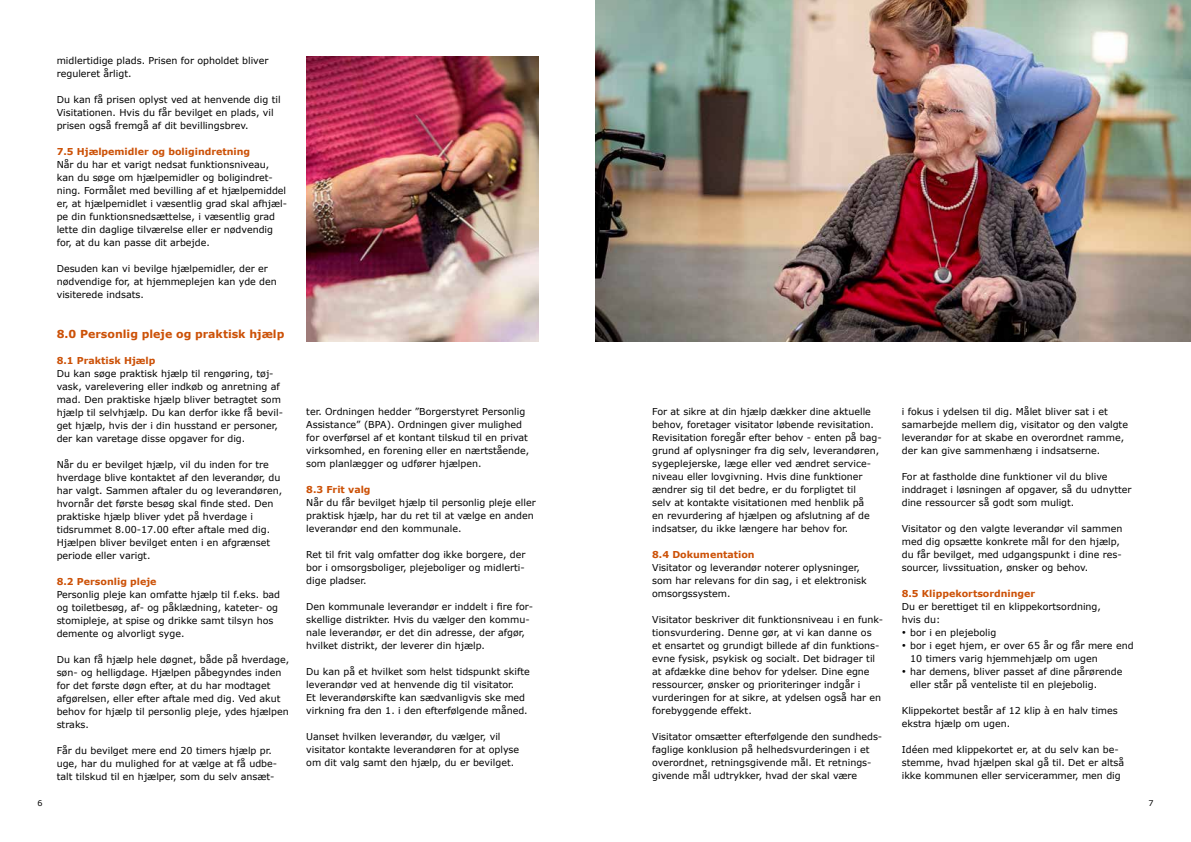
<style>
.page{position:relative;width:1191px;height:842px;background:#fff}
.page>*{position:absolute;margin:0;border:0;box-sizing:border-box;transform-origin:0 0}
.t1{font:700 11px "Verdana";color:#cc5107}
.t2{font:9.5px/13px "Verdana";color:#000}
.t3{font:700 9.5px "Verdana";color:#cc5107}
.t4{font:8px "Verdana";color:#000}
</style>
<div class="page">
<img style="left:595px;top:0;width:596px;height:341px">
<img style="left:306px;top:57px;width:233px;height:284px">
<p class="t2" style="left:57px;top:55px;width:213px">midlertidige plads. Prisen for opholdet bliver reguleret årligt.</p>
<p class="t2" style="left:57px;top:94px;width:225px">Du kan få prisen oplyst ved at henvende dig til<br>Visitationen. Hvis du får bevilget en plads, vil prisen også fremgå af dit bevillingsbrev.</p>
<p class="t3" style="left:57px;top:146px;width:195px">7.5 Hjælpemidler og boligindretning</p>
<p class="t2" style="left:57px;top:159px;width:232px">Når du har et varigt nedsat funktionsniveau, kan du søge om hjælpemidler og boligindret&shy;ning. Formålet med bevilling af et hjælpemiddel er, at hjælpemidlet i væsentlig grad skal afhjæl&shy;pe din funktionsnedsættelse, i væsentlig grad lette din daglige tilværelse eller er nødvendig for, at du kan passe dit arbejde.</p>
<p class="t2" style="left:57px;top:263px;width:222px">Desuden kan vi bevilge hjælpemidler, der er nødvendige for, at hjemmeplejen kan yde den visiterede indsats.</p>
<p class="t1" style="left:57px;top:326px;width:229px">8.0 Personlig pleje og praktisk hjælp</p>
<p class="t3" style="left:57px;top:354px;width:100px">8.1 Praktisk Hjælp</p>
<p class="t2" style="left:57px;top:367px;width:228px">Du kan søge praktisk hjælp til rengøring, tøj&shy;vask, varelevering eller indkøb og anretning af mad. Den praktiske hjælp bliver betragtet som hjælp til selvhjælp. Du kan derfor ikke få bevil&shy;get hjælp, hvis der i din husstand er personer, der kan varetage disse opgaver for dig.</p>
<p class="t2" style="left:57px;top:458px;width:227px">Når du er bevilget hjælp, vil du inden for tre hverdage blive kontaktet af den leverandør, du har valgt. Sammen aftaler du og leverandøren, hvornår det første besøg skal finde sted. Den praktiske hjælp bliver ydet på hverdage i tidsrummet 8.00-17.00 efter aftale med dig.<br>Hjælpen bliver bevilget enten i en afgrænset periode eller varigt.</p>
<p class="t3" style="left:57px;top:575px;width:101px">8.2 Personlig pleje</p>
<p class="t2" style="left:57px;top:588px;width:225px">Personlig pleje kan omfatte hjælp til f.eks. bad og toiletbesøg, af- og påklædning, kateter- og stomipleje, at spise og drikke samt tilsyn hos demente og alvorligt syge.</p>
<p class="t2" style="left:57px;top:653px;width:234px">Du kan få hjælp hele døgnet, både på hverdage, søn- og helligdage. Hjælpen påbegyndes inden for det første døgn efter, at du har modtaget afgørelsen, eller efter aftale med dig. Ved akut behov for hjælp til personlig pleje, ydes hjælpen straks.</p>
<p class="t2" style="left:57px;top:744px;width:222px">Får du bevilget mere end 20 timers hjælp pr. uge, har du mulighed for at vælge at få udbe&shy;talt tilskud til en hjælper, som du selv ansæt-</p>
<p class="t2" style="left:306px;top:405px;width:224px">ter. Ordningen hedder ”Borgerstyret Personlig Assistance” (BPA). Ordningen giver mulighed for overførsel af et kontant tilskud til en privat virksomhed, en forening eller en nærtstående, som planlægger og udfører hjælpen.</p>
<p class="t3" style="left:306px;top:483px;width:66px">8.3 Frit valg</p>
<p class="t2" style="left:306px;top:496px;width:231px">Når du får bevilget hjælp til personlig pleje eller praktisk hjælp, har du ret til at vælge en anden leverandør end den kommunale.</p>
<p class="t2" style="left:306px;top:548px;width:221px;text-align:justify">Ret til frit valg omfatter dog ikke borgere, der bor i omsorgsboliger, plejeboliger og midlerti&shy;dige pladser.</p>
<p class="t2" style="left:306px;top:600px;width:228px">Den kommunale leverandør er inddelt i fire for&shy;skellige distrikter. Hvis du vælger den kommu&shy;nale leverandør, er det din adresse, der afgør, hvilket distrikt, der leverer din hjælp.</p>
<p class="t2" style="left:306px;top:665px;width:225px">Du kan på et hvilket som helst tidspunkt skifte leverandør ved at henvende dig til visitator.<br>Et leverandørskifte kan sædvanligvis ske med virkning fra den 1. i den efterfølgende måned.</p>
<p class="t2" style="left:306px;top:730px;width:214px">Uanset hvilken leverandør, du vælger, vil visitator kontakte leverandøren for at oplyse om dit valg samt den hjælp, du er bevilget.</p>
<p class="t2" style="left:652px;top:406px;width:231px">For at sikre at din hjælp dækker dine aktuelle behov, foretager visitator løbende revisitation.<br>Revisitation foregår efter behov - enten på bag&shy;grund af oplysninger fra dig selv, leverandøren, sygeplejerske, læge eller ved ændret service&shy;niveau eller lovgivning. Hvis dine funktioner ændrer sig til det bedre, er du forpligtet til<br>selv at kontakte visitationen med henblik på<br>en revurdering af hjælpen og afslutning af de indsatser, du ikke længere har behov for.</p>
<p class="t3" style="left:652px;top:549px;width:104px">8.4 Dokumentation</p>
<p class="t2" style="left:652px;top:562px;width:216px">Visitator og leverandør noterer oplysninger, som har relevans for din sag, i et elektronisk omsorgssystem.</p>
<p class="t2" style="left:652px;top:614px;width:232px">Visitator beskriver dit funktionsniveau i en funk&shy;tionsvurdering. Denne gør, at vi kan danne os et ensartet og grundigt billede af din funktions&shy;evne fysisk, psykisk og socialt. Det bidrager til at afdække dine behov for ydelser. Dine egne ressourcer, ønsker og prioriteringer indgår i vurderingen for at sikre, at ydelsen også har en forebyggende effekt.</p>
<p class="t2" style="left:652px;top:731px;width:231px">Visitator omsætter efterfølgende den sundheds&shy;faglige konklusion på helhedsvurderingen i et overordnet, retningsgivende mål. Et retnings&shy;givende mål udtrykker, hvad der skal være</p>
<p class="t2" style="left:901px;top:406px;width:228px">i fokus i ydelsen til dig. Målet bliver sat i et samarbejde mellem dig, visitator og den valgte leverandør for at skabe en overordnet ramme, der kan give sammenhæng i indsatserne.</p>
<p class="t2" style="left:901px;top:471px;width:231px">For at fastholde dine funktioner vil du blive inddraget i løsningen af opgaver, så du udnytter dine ressourcer så godt som muligt.</p>
<p class="t2" style="left:901px;top:523px;width:222px">Visitator og den valgte leverandør vil sammen med dig opsætte konkrete mål for den hjælp, du får bevilget, med udgangspunkt i dine res&shy;sourcer, livssituation, ønsker og behov.</p>
<p class="t3" style="left:901px;top:588px;width:135px">8.5 Klippekortsordninger</p>
<p class="t2" style="left:901px;top:600px;width:201px">Du er berettiget til en klippekortsordning, hvis du:</p>
<p class="t2" style="left:901px;top:626px;width:96px">• bor i en plejebolig</p>
<p class="t2" style="left:910px;top:639px;width:225px;text-indent:-9px">• bor i eget hjem, er over 65 år og får mere end<br>10 timers varig hjemmehjælp om ugen</p>
<p class="t2" style="left:910px;top:665px;width:214px;text-indent:-9px">• har demens, bliver passet af dine pårørende eller står på venteliste til en plejebolig.</p>
<p class="t2" style="left:901px;top:704px;width:218px">Klippekortet består af 12 klip à en halv times ekstra hjælp om ugen.</p>
<p class="t2" style="left:901px;top:743px;width:224px">Idéen med klippekortet er, at du selv kan be&shy;stemme, hvad hjælpen skal gå til. Det er altså ikke kommunen eller servicerammer, men dig</p>
<p class="t4" style="left:37px;top:797px;width:7px">6</p>
<p class="t4" style="left:1148px;top:797px;width:7px">7</p>
</div>
